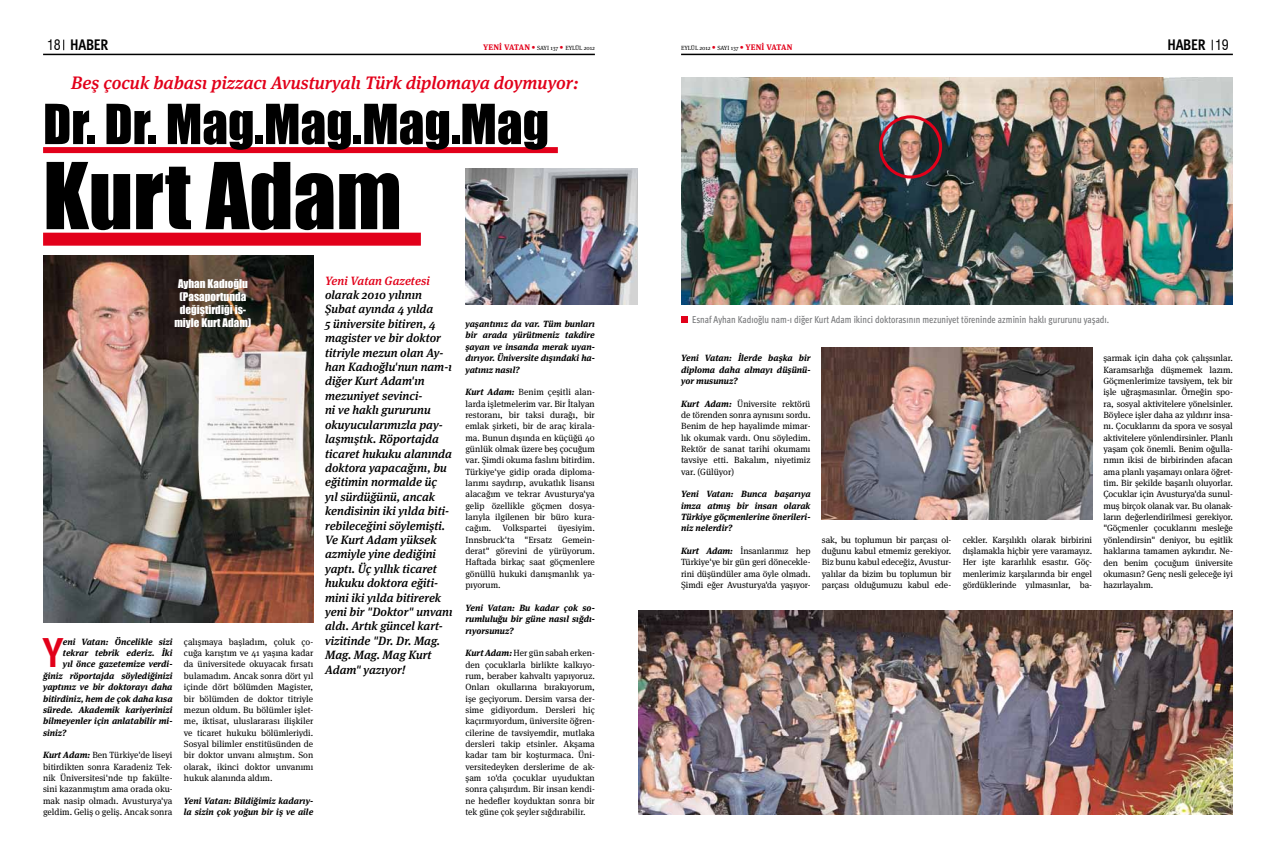
<style>
.page{position:relative;width:1276px;height:851px;background:#fff}
.page>*{position:absolute;margin:0;border:0;box-sizing:border-box;transform-origin:0 0}
.t1{font:85px "Impact";color:#000}
.t2{font:51px "Impact";color:#000}
.t3{font:700 41.8px "Meta Cond Pro";color:#e2001a}
.t4{font:italic 500 18px "Meta Serif Pro";color:#e2001a}
.t5{font:700 15.3px "Meta Cond Pro";letter-spacing:-.015em;color:#000}
.t6{font:italic 500 12px/14.4px "Meta Serif Pro";color:#000}
.t7{font:italic 500 12px "Meta Serif Pro";color:#e2001a}
.t8{font:11px/13px "Impact";color:#fff;text-align:center}
.t9{font:500 10px "Meta Cond Pro";color:#7b7c7e;scale:.95 1}
.t10{font:9px/11.3px "Meta Serif Pro";letter-spacing:-.01em;color:#000;text-align:justify}
.t11{font:italic 700 9px/11.3px "Meta Serif Pro";color:#000;text-align:justify}
.t12{font:6px "Meta Serif Pro";letter-spacing:-.01em;color:#000}
.s1{font-family:"Swiss 721 BT";font-weight:400;font-stretch:condensed;font-size:14px}
.s2{font-weight:700;font-size:8px;color:#e2001a}
.s3{font-style:italic;font-size:8px;color:#e2001a}
.s4{font-weight:700;font-style:italic}
</style>
<div class="page">
<hr style="left:43px;top:54px;width:552px;height:1px;background:#000">
<hr style="left:681px;top:54px;width:552px;height:1px;background:#000">
<div style="left:43px;top:147px;width:515px;height:6px;background:#e2001a"></div>
<div style="left:43px;top:233px;width:378px;height:13px;background:#e2001a"></div>
<img style="left:43px;top:255px;width:270px;height:367px">
<img style="left:638px;top:610px;width:595px;height:204px">
<img style="left:822px;top:347px;width:270px;height:173px">
<img style="left:681px;top:77px;width:552px;height:227px">
<img style="left:465px;top:168px;width:173px;height:136px">
<div style="left:681px;top:316px;width:7px;height:7px;background:#e2001a"></div>
<div style="left:879px;top:115px;width:63px;height:63px;border:3px solid #e2001a;border-radius:50%"></div>
<h3 class="t5" style="left:47px;top:35px;width:63px"><span class="s1">18</span> HABER</h3>
<p class="t12" style="left:483px;top:44px;width:113px"><span class="s2">YENİ VATAN</span> <span class="s3">•</span> SAYI 137 <span class="s3">•</span> EYLÜL 2012</p>
<p class="t12" style="left:681px;top:44px;width:112px">EYLÜL 2012 <span class="s3">•</span> SAYI 137 <span class="s3">•</span> <span class="s2">YENİ VATAN</span></p>
<h3 class="t5" style="left:1167px;top:35px;width:63px">HABER <span class="s1">19</span></h3>
<h3 class="t4" style="left:71px;top:69px;width:509px">Beş çocuk babası pizzacı Avusturyalı Türk diplomaya doymuyor:</h3>
<h2 class="t2" style="left:43px;top:84px;width:507px">Dr. Dr. Mag.Mag.Mag.Mag</h2>
<h1 class="t1" style="left:43px;top:130px;width:360px">Kurt Adam</h1>
<p class="t8" style="left:174px;top:276px;width:78px">Ayhan Kadıoğlu (Pasaportunda değiştirdiği is&shy;miyle Kurt Adam)</p>
<h3 class="t3" style="left:43px;top:626px;width:21px">Y</h3>
<p class="t11" style="left:63px;top:635px;width:111px">eni Vatan: Öncelikle sizi</p>
<p class="t11" style="left:63px;top:646px;width:111px">tekrar tebrik ederiz. İki</p>
<p class="t11" style="left:63px;top:657px;width:111px">yıl önce gazetemize verdi-</p>
<p class="t11" style="left:43px;top:669px;width:131px">ğiniz röportajda söylediğinizi</p>
<p class="t11" style="left:43px;top:680px;width:131px">yaptınız ve bir doktorayı daha</p>
<p class="t11" style="left:43px;top:691px;width:131px">bitirdiniz, hem de çok daha kısa</p>
<p class="t11" style="left:43px;top:703px;width:131px">sürede. Akademik kariyerinizi</p>
<p class="t11" style="left:43px;top:714px;width:131px">bilmeyenler için anlatabilir mi-</p>
<p class="t11" style="left:43px;top:725px;width:25px">siniz?</p>
<p class="t10" style="left:43px;top:748px;width:131px"><span class="s4">Kurt Adam:</span> Ben Türkiye'de liseyi bitirdikten sonra Karadeniz Tek&shy;nik Üniversitesi'nde tıp fakülte&shy;sini kazanmıştım ama orada oku&shy;mak nasip olmadı. Avusturya'ya geldim. Geliş o geliş. Ancak sonra</p>
<p class="t10" style="left:184px;top:635px;width:131px">çalışmaya başladım, çoluk ço&shy;cuğa karıştım ve 41 yaşına kadar da üniversitede okuyacak fırsatı bulamadım. Ancak sonra dört yıl içinde dört bölümden Magister, bir bölümden de doktor titriyle mezun oldum. Bu bölümler işlet&shy;me, iktisat, uluslararası ilişkiler ve ticaret hukuku bölümleriydi.<br>Sosyal bilimler enstitüsünden de bir doktor unvanı almıştım. Son olarak, ikinci doktor unvanımı hukuk alanında aldım.</p>
<p class="t11" style="left:184px;top:794px;width:131px">Yeni Vatan: Bildiğimiz kadarıy&shy;la sizin çok yoğun bir iş ve aile</p>
<h3 class="t7" style="left:325px;top:271px;width:106px">Yeni Vatan Gazetesi</h3>
<p class="t6" style="left:325px;top:287px;width:129px">olarak 2010 yılının<br>Şubat ayında 4 yılda<br>5 üniversite bitiren, 4 magister ve bir doktor titriyle mezun olan Ay&shy;han Kadıoğlu'nun nam-ı diğer Kurt Adam'ın mezuniyet sevinci-<br>ni ve haklı gururunu okuyucularımızla pay&shy;laşmıştık. Röportajda ticaret hukuku alanında doktora yapacağını, bu eğitimin normalde üç yıl sürdüğünü, ancak kendisinin iki yılda biti&shy;rebileceğini söylemişti.<br>Ve Kurt Adam yüksek azmiyle yine dediğini yaptı. Üç yıllık ticaret hukuku doktora eğiti&shy;mini iki yılda bitirerek yeni bir "Doktor" unvanı aldı. Artık güncel kart&shy;vizitinde "Dr. Dr. Mag.<br>Mag. Mag. Mag Kurt<br>Adam" yazıyor!</p>
<p class="t11" style="left:465px;top:317px;width:131px">yaşantınız da var. Tüm bunları bir arada yürütmeniz takdire şayan ve insanda merak uyan&shy;dırıyor. Üniversite dışındaki ha&shy;yatınız nasıl?</p>
<p class="t10" style="left:465px;top:386px;width:131px"><span class="s4">Kurt Adam:</span> Benim çeşitli alan&shy;larda işletmelerim var. Bir İtalyan restoranı, bir taksi durağı, bir emlak şirketi, bir de araç kirala&shy;ma. Bunun dışında en küçüğü 40 günlük olmak üzere beş çocuğum var. Şimdi okuma faslını bitirdim.<br>Türkiye'ye gidip orada diploma&shy;larımı saydırıp, avukatlık lisansı alacağım ve tekrar Avusturya'ya gelip özellikle göçmen dosya&shy;larıyla ilgilenen bir büro kura&shy;cağım. Volkspartei üyesiyim.<br>Innsbruck'ta "Ersatz Gemein&shy;derat" görevini de yürüyorum.<br>Haftada birkaç saat göçmenlere gönüllü hukuki danışmanlık ya&shy;pıyorum.</p>
<p class="t11" style="left:465px;top:601px;width:131px">Yeni Vatan: Bu kadar çok so&shy;rumluluğu bir güne nasıl sığdı&shy;rıyorsunuz?</p>
<p class="t10" style="left:465px;top:647px;width:131px"><span class="s4">Kurt Adam:</span> Her gün sabah erken&shy;den çocuklarla birlikte kalkıyo&shy;rum, beraber kahvaltı yapıyoruz.<br>Onları okullarına bırakıyorum, işe geçiyorum. Dersim varsa der&shy;sime gidiyordum. Dersleri hiç kaçırmıyordum, üniversite öğren&shy;cilerine de tavsiyemdir, mutlaka dersleri takip etsinler. Akşama kadar tam bir koşturmaca. Üni&shy;versitedeyken derslerime de ak&shy;şam 10'da çocuklar uyuduktan sonra çalışırdım. Bir insan kendi&shy;ne hedefler koyduktan sonra bir tek güne çok şeyler sığdırabilir.</p>
<p class="t9" style="left:692px;top:313px;width:440px">Esnaf Ayhan Kadıoğlu nam-ı diğer Kurt Adam ikinci doktorasının mezuniyet töreninde azminin haklı gururunu yaşadı.</p>
<p class="t11" style="left:681px;top:351px;width:131px">Yeni Vatan: İlerde başka bir diploma daha almayı düşünü&shy;yor musunuz?</p>
<p class="t10" style="left:681px;top:397px;width:131px"><span class="s4">Kurt Adam:</span> Üniversite rektörü de törenden sonra aynısını sordu.<br>Benim de hep hayalimde mimar&shy;lık okumak vardı. Onu söyledim.<br>Rektör de sanat tarihi okumamı tavsiye etti. Bakalım, niyetimiz var. (Gülüyor)</p>
<p class="t11" style="left:681px;top:487px;width:131px">Yeni Vatan: Bunca başarıya imza atmış bir insan olarak Türkiye göçmenlerine önerileri&shy;niz nelerdir?</p>
<p class="t10" style="left:681px;top:544px;width:131px"><span class="s4">Kurt Adam:</span> İnsanlarımız hep Türkiye'ye bir gün geri dönecekle&shy;rini düşündüler ama öyle olmadı.<br>Şimdi eğer Avusturya'da yaşıyor-</p>
<p class="t10" style="left:822px;top:533px;width:131px">sak, bu toplumun bir parçası ol&shy;duğunu kabul etmemiz gerekiyor.<br>Biz bunu kabul edeceğiz, Avustur&shy;yalılar da bizim bu toplumun bir parçası olduğumuzu kabul ede-</p>
<p class="t10" style="left:962px;top:533px;width:131px">cekler. Karşılıklı olarak birbirini dışlamakla hiçbir yere varamayız.<br>Her işte kararlılık esastır. Göç&shy;menlerimiz karşılarında bir engel gördüklerinde yılmasınlar, ba-</p>
<p class="t10" style="left:1103px;top:352px;width:131px">şarmak için daha çok çalışsınlar.<br>Karamsarlığa düşmemek lazım.<br>Göçmenlerimize tavsiyem, tek bir işle uğraşmasınlar. Örneğin spo&shy;ra, sosyal aktivitelere yönelsinler.<br>Böylece işler daha az yıldırır insa&shy;nı. Çocuklarını da spora ve sosyal aktivitelere yönlendirsinler. Planlı yaşam çok önemli. Benim oğulla&shy;rımın ikisi de birbirinden afacan ama planlı yaşamayı onlara öğret&shy;tim. Bir şekilde başarılı oluyorlar.<br>Çocuklar için Avusturya'da sunul&shy;muş birçok olanak var. Bu olanak&shy;ların değerlendirilmesi gerekiyor. "Göçmenler çocuklarını mesleğe yönlendirsin" deniyor, bu eşitlik haklarına tamamen aykırıdır. Ne&shy;den benim çocuğum üniversite okumasın? Genç nesli geleceğe iyi hazırlayalım.</p>
</div>
